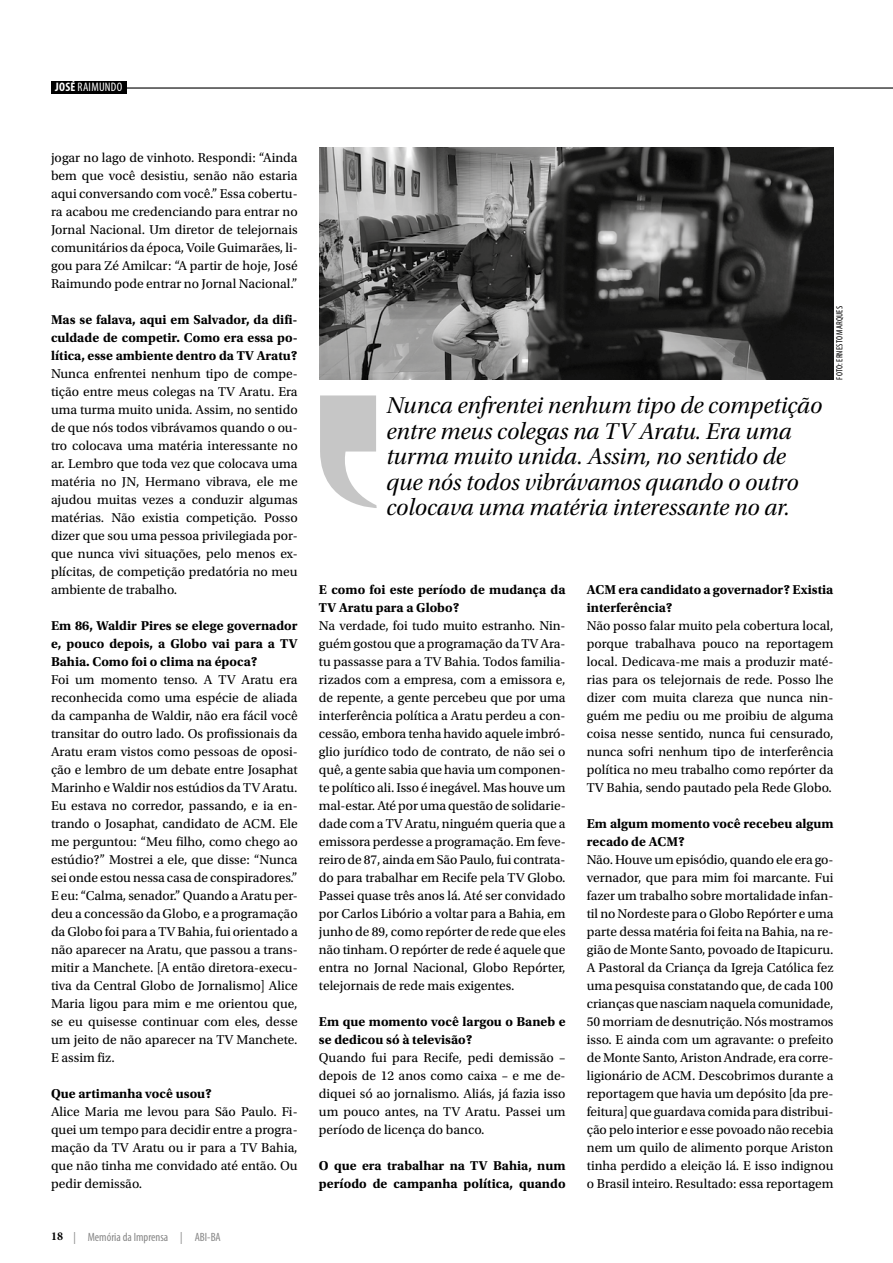
<style>
.page{position:relative;width:893px;height:1263px;background:#fff}
.page>*{position:absolute;margin:0;border:0;box-sizing:border-box;transform-origin:0 0}
.t1{font:24px/25.5px "Utopia Std Subh It";color:#000}
.t2{font:13.5px/18px "Utopia Std";color:#000;text-align:justify}
.t3{font:700 13.5px/18px "Utopia Std";color:#000}
.t4{font:condensed 12.3px "Myriad Pro";letter-spacing:.02em;color:#fff}
.t5{font:condensed 12px "Myriad Pro";color:#878787}
.t6{font:condensed 9px "Myriad Pro";letter-spacing:.02em;color:#000}
.s1{font-weight:700}
.s2{font-family:"Minion Pro";font-weight:700;font-stretch:normal;color:#000}
</style>
<div class="page">
<svg style="left:320px;top:395px;width:57px;height:113px"></svg>
<img style="left:319px;top:148px;width:514px;height:232px">
<hr style="left:51px;top:87px;width:842px;height:2px;background:#000">
<div style="left:51px;top:81px;width:75px;height:13px;background:#000"></div>
<p class="t4" style="left:55px;top:80px;width:68px"><span class="s1">JOSÉ</span> RAIMUNDO</p>
<p class="t2" style="left:51px;top:149px;width:248px">jogar no lago de vinhoto. Respondi: “Ainda bem que você desistiu, senão não estaria aqui conversando com você.” Essa cobertu&shy;ra acabou me credenciando para entrar no Jornal Nacional. Um diretor de telejornais comunitários da época, Voile Guimarães, li&shy;gou para Zé Amilcar: “A partir de hoje, José Raimundo pode entrar no Jornal Nacional.”</p>
<p class="t3" style="left:51px;top:311px;width:248px;text-align:justify">Mas se falava, aqui em Salvador, da difi&shy;culdade de competir. Como era essa po&shy;lítica, esse ambiente dentro da TV Aratu?</p>
<p class="t2" style="left:51px;top:365px;width:248px">Nunca enfrentei nenhum tipo de compe&shy;tição entre meus colegas na TV Aratu. Era uma turma muito unida. Assim, no sentido de que nós todos vibrávamos quando o ou&shy;tro colocava uma matéria interessante no ar. Lembro que toda vez que colocava uma matéria no JN, Hermano vibrava, ele me ajudou muitas vezes a conduzir algumas matérias. Não existia competição. Posso dizer que sou uma pessoa privilegiada por&shy;que nunca vivi situações, pelo menos ex&shy;plícitas, de competição predatória no meu ambiente de trabalho.</p>
<p class="t3" style="left:51px;top:617px;width:248px;text-align:justify">Em 86, Waldir Pires se elege governador e, pouco depois, a Globo vai para a TV Bahia. Como foi o clima na época?</p>
<p class="t2" style="left:51px;top:671px;width:248px">Foi um momento tenso. A TV Aratu era reconhecida como uma espécie de aliada da campanha de Waldir, não era fácil você transitar do outro lado. Os profissionais da Aratu eram vistos como pessoas de oposi&shy;ção e lembro de um debate entre Josaphat Marinho e Waldir nos estúdios da TV Aratu.<br>Eu estava no corredor, passando, e ia en&shy;trando o Josaphat, candidato de ACM. Ele me perguntou: “Meu filho, como chego ao estúdio?” Mostrei a ele, que disse: “Nunca sei onde estou nessa casa de conspiradores.” E eu: “Calma, senador.” Quando a Aratu per&shy;deu a concessão da Globo, e a programação da Globo foi para a TV Bahia, fui orientado a não aparecer na Aratu, que passou a trans&shy;mitir a Manchete. [A então diretora-execu&shy;tiva da Central Globo de Jornalismo] Alice Maria ligou para mim e me orientou que, se eu quisesse continuar com eles, desse um jeito de não aparecer na TV Manchete.<br>E assim fiz.</p>
<p class="t3" style="left:51px;top:1084px;width:163px">Que artimanha você usou?</p>
<p class="t2" style="left:51px;top:1103px;width:248px">Alice Maria me levou para São Paulo. Fi&shy;quei um tempo para decidir entre a progra&shy;mação da TV Aratu ou ir para a TV Bahia, que não tinha me convidado até então. Ou pedir demissão.</p>
<p class="t5" style="left:51px;top:1229px;width:171px"><span class="s2">18</span> | Memória da Imprensa | ABI-BA</p>
<h1 class="t1" style="left:386px;top:393px;width:437px">Nunca enfrentei nenhum tipo de competição entre meus colegas na TV Aratu. Era uma turma muito unida. Assim, no sentido de que nós todos vibrávamos quando o outro colocava uma matéria interessante no ar.</h1>
<p class="t6" style="left:834px;top:379px;width:75px;rotate:-90deg">FOTO: ERNESTO MARQUES</p>
<p class="t3" style="left:319px;top:580px;width:248px">E como foi este período de mudança da<br>TV Aratu para a Globo?</p>
<p class="t2" style="left:319px;top:617px;width:248px">Na verdade, foi tudo muito estranho. Nin&shy;guém gostou que a programação da TV Ara&shy;tu passasse para a TV Bahia. Todos familia&shy;rizados com a empresa, com a emissora e, de repente, a gente percebeu que por uma interferência política a Aratu perdeu a con&shy;cessão, embora tenha havido aquele imbró&shy;glio jurídico todo de contrato, de não sei o quê, a gente sabia que havia um componen&shy;te político ali. Isso é inegável. Mas houve um mal-estar. Até por uma questão de solidarie&shy;dade com a TV Aratu, ninguém queria que a emissora perdesse a programação. Em feve&shy;reiro de 87, ainda em São Paulo, fui contrata&shy;do para trabalhar em Recife pela TV Globo.<br>Passei quase três anos lá. Até ser convidado por Carlos Libório a voltar para a Bahia, em junho de 89, como repórter de rede que eles não tinham. O repórter de rede é aquele que entra no Jornal Nacional, Globo Repórter, telejornais de rede mais exigentes.</p>
<p class="t3" style="left:319px;top:1012px;width:248px">Em que momento você largou o Baneb e se dedicou só à televisão?</p>
<p class="t2" style="left:319px;top:1049px;width:248px">Quando fui para Recife, pedi demissão – depois de 12 anos como caixa – e me de&shy;diquei só ao jornalismo. Aliás, já fazia isso um pouco antes, na TV Aratu. Passei um período de licença do banco.</p>
<p class="t3" style="left:319px;top:1156px;width:248px">O que era trabalhar na TV Bahia, num período de campanha política, quando</p>
<p class="t3" style="left:587px;top:580px;width:248px">ACM era candidato a governador? Existia interferência?</p>
<p class="t2" style="left:587px;top:617px;width:248px">Não posso falar muito pela cobertura local, porque trabalhava pouco na reportagem local. Dedicava-me mais a produzir maté&shy;rias para os telejornais de rede. Posso lhe dizer com muita clareza que nunca nin&shy;guém me pediu ou me proibiu de alguma coisa nesse sentido, nunca fui censurado, nunca sofri nenhum tipo de interferência política no meu trabalho como repórter da TV Bahia, sendo pautado pela Rede Globo.</p>
<p class="t3" style="left:587px;top:814px;width:248px">Em algum momento você recebeu algum recado de ACM?</p>
<p class="t2" style="left:587px;top:850px;width:248px">Não. Houve um episódio, quando ele era go&shy;vernador, que para mim foi marcante. Fui fazer um trabalho sobre mortalidade infan&shy;til no Nordeste para o Globo Repórter e uma parte dessa matéria foi feita na Bahia, na re&shy;gião de Monte Santo, povoado de Itapicuru.<br>A Pastoral da Criança da Igreja Católica fez uma pesquisa constatando que, de cada 100 crianças que nasciam naquela comunidade, 50 morriam de desnutrição. Nós mostramos isso. E ainda com um agravante: o prefeito de Monte Santo, Ariston Andrade, era corre&shy;ligionário de ACM. Descobrimos durante a reportagem que havia um depósito [da pre&shy;feitura] que guardava comida para distribui&shy;ção pelo interior e esse povoado não recebia nem um quilo de alimento porque Ariston tinha perdido a eleição lá. E isso indignou o Brasil inteiro. Resultado: essa reportagem</p>
</div>
